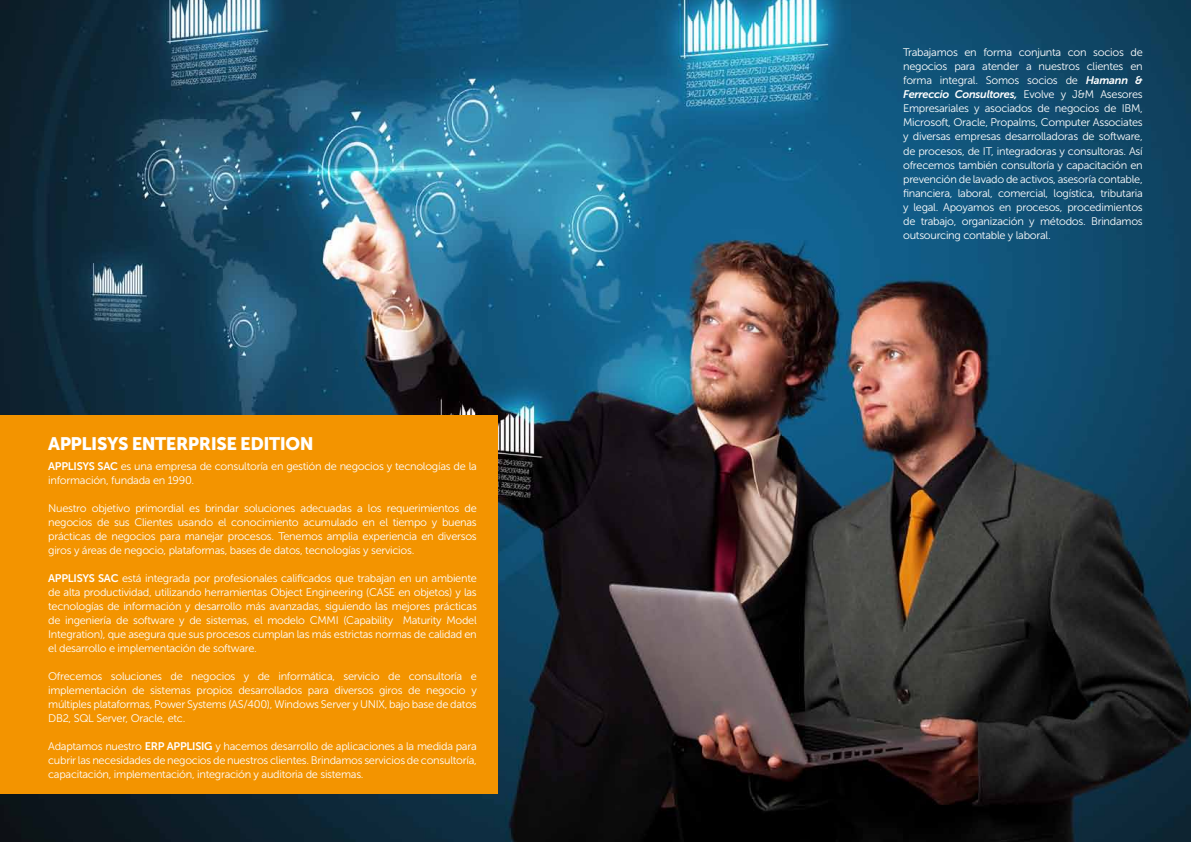
<style>
.page{position:relative;width:1191px;height:842px;background:#fff}
.page>*{position:absolute;margin:0;border:0;box-sizing:border-box;transform-origin:0 0}
.t1{font:18px "Museo Sans 900";letter-spacing:-.025em;color:#fff}
.t2{font:11px/14px "Museo Sans 300";letter-spacing:-.025em;color:#fff;text-align:justify}
.t3{font:italic 11px "Museo Sans 700";letter-spacing:-.025em;color:#fff}
.s1{font-family:"Museo Sans 700"}
.s2{font-family:"Museo Sans 700";font-style:italic}
.s3{font-family:"Museo Sans 300";font-style:normal}
</style>
<div class="page">
<img style="left:0;top:0;width:1191px;height:842px">
<div style="left:0;top:416px;width:497px;height:378px;background:#f39400"></div>
<h1 class="t1" style="left:48px;top:433px;width:267px">APPLISYS ENTERPRISE EDITION</h1>
<p class="t2" style="left:48px;top:459px;width:430px"><span class="s1">APPLISYS SAC</span> es una empresa de consultoría en gestión de negocios y tecnologías de la información, fundada en 1990.</p>
<p class="t2" style="left:48px;top:501px;width:430px">Nuestro objetivo primordial es brindar soluciones adecuadas a los requerimientos de negocios de sus Clientes usando el conocimiento acumulado en el tiempo y buenas prácticas de negocios para manejar procesos. Tenemos amplia experiencia en diversos giros y áreas de negocio, plataformas, bases de datos, tecnologías y servicios.</p>
<p class="t2" style="left:48px;top:571px;width:430px"><span class="s1">APPLISYS SAC</span> está integrada por profesionales calificados que trabajan en un ambiente de alta productividad, utilizando herramientas Object Engineering (CASE en objetos) y las tecnologías de información y desarrollo más avanzadas, siguiendo las mejores prácticas de ingeniería de software y de sistemas, el modelo CMMI (Capability Maturity Model Integration), que asegura que sus procesos cumplan las más estrictas normas de calidad en el desarrollo e implementación de software.</p>
<p class="t2" style="left:48px;top:669px;width:430px">Ofrecemos soluciones de negocios y de informática, servicio de consultoría e implementación de sistemas propios desarrollados para diversos giros de negocio y múltiples plataformas, Power Systems (AS/400), Windows Server y UNIX, bajo base de datos DB2, SQL Server, Oracle, etc.</p>
<p class="t2" style="left:48px;top:739px;width:430px">Adaptamos nuestro <span class="s1">ERP APPLISIG</span> y hacemos desarrollo de aplicaciones a la medida para cubrir las necesidades de negocios de nuestros clientes. Brindamos servicios de consultoría, capacitación, implementación, integración y auditoria de sistemas.</p>
<p class="t2" style="left:903px;top:46px;width:241px">Trabajamos en forma conjunta con socios de negocios para atender a nuestros clientes en forma integral. Somos socios de <span class="s2">Hamann &amp;</span></p>
<p class="t3" style="left:903px;top:89px;width:241px">Ferreccio Consultores, <span class="s3">Evolve y J&amp;M Asesores</span></p>
<p class="t2" style="left:903px;top:102px;width:241px">Empresariales y asociados de negocios de IBM, Microsoft, Oracle, Propalms, Computer Associates y diversas empresas desarrolladoras de software, de procesos, de IT, integradoras y consultoras. Así ofrecemos también consultoría y capacitación en prevención de lavado de activos, asesoría contable, financiera, laboral, comercial, logística, tributaria y legal. Apoyamos en procesos, procedimientos de trabajo, organización y métodos. Brindamos outsourcing contable y laboral.</p>
</div>
